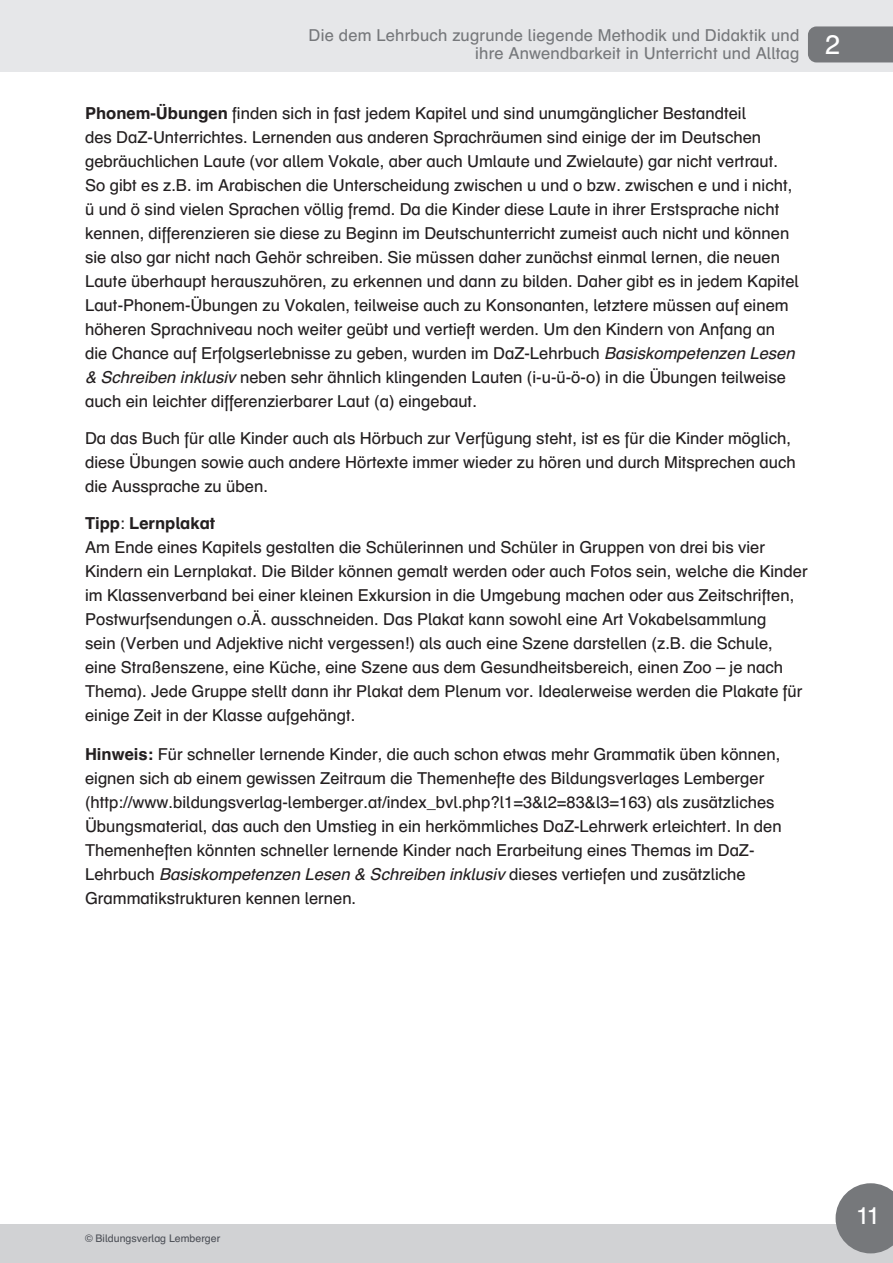
<style>
.page{position:relative;width:893px;height:1263px;background:#fff}
.page>*{position:absolute;margin:0;border:0;box-sizing:border-box;transform-origin:0 0}
.t1{font:27px "Schulbuch Nord";color:#fff}
.t2{font:24px "Schulbuch Nord";color:#fff}
.t3{font:16.5px/24px "Schulbuch Nord";color:#231f20}
.t4{font:16.5px/18px "Schulbuch Nord";letter-spacing:.01em;color:#76787b;text-align:right}
.t5{font:10.5px "Schulbuch Nord";color:#4d5057}
.s1{font-weight:700}
.s2{font-style:italic}
</style>
<div class="page">
<div style="left:0;top:0;width:893px;height:72px;background:#e6e7e9"></div>
<div style="left:808px;top:26px;width:85px;height:36px;background:#76787b"></div>
<div style="left:0;top:1224px;width:893px;height:39px;background:#d1d2d4"></div>
<svg style="left:836px;top:1183px;width:57px;height:70px;background:#87898c"></svg>
<p class="t4" style="left:309px;top:26px;width:492px">Die dem Lehrbuch zugrunde liegende Methodik und Didaktik und ihre Anwendbarkeit in Unterricht und Alltag</p>
<p class="t3" style="left:85px;top:101px;width:715px"><span class="s1">Phonem-Übungen</span> finden sich in fast jedem Kapitel und sind unumgänglicher Bestandteil<br>des DaZ-Unterrichtes. Lernenden aus anderen Sprachräumen sind einige der im Deutschen gebräuchlichen Laute (vor allem Vokale, aber auch Umlaute und Zwielaute) gar nicht vertraut.<br>So gibt es z.B. im Arabischen die Unterscheidung zwischen u und o bzw. zwischen e und i nicht, ü und ö sind vielen Sprachen völlig fremd. Da die Kinder diese Laute in ihrer Erstsprache nicht kennen, differenzieren sie diese zu Beginn im Deutschunterricht zumeist auch nicht und können sie also gar nicht nach Gehör schreiben. Sie müssen daher zunächst einmal lernen, die neuen Laute überhaupt herauszuhören, zu erkennen und dann zu bilden. Daher gibt es in jedem Kapitel Laut-Phonem-Übungen zu Vokalen, teilweise auch zu Konsonanten, letztere müssen auf einem höheren Sprachniveau noch weiter geübt und vertieft werden. Um den Kindern von Anfang an die Chance auf Erfolgserlebnisse zu geben, wurden im DaZ-Lehrbuch <span class="s2">Basiskompetenzen Lesen &amp; Schreiben inklusiv</span> neben sehr ähnlich klingenden Lauten (i-u-ü-ö-o) in die Übungen teilweise auch ein leichter differenzierbarer Laut (a) eingebaut.</p>
<p class="t3" style="left:85px;top:426px;width:712px">Da das Buch für alle Kinder auch als Hörbuch zur Verfügung steht, ist es für die Kinder möglich, diese Übungen sowie auch andere Hörtexte immer wieder zu hören und durch Mitsprechen auch die Aussprache zu üben.</p>
<p class="t3" style="left:85px;top:511px;width:724px"><span class="s1">Tipp</span>: <span class="s1">Lernplakat<br></span>Am Ende eines Kapitels gestalten die Schülerinnen und Schüler in Gruppen von drei bis vier Kindern ein Lernplakat. Die Bilder können gemalt werden oder auch Fotos sein, welche die Kinder im Klassenverband bei einer kleinen Exkursion in die Umgebung machen oder aus Zeitschriften, Postwurfsendungen o.Ä. ausschneiden. Das Plakat kann sowohl eine Art Vokabelsammlung<br>sein (Verben und Adjektive nicht vergessen!) als auch eine Szene darstellen (z.B. die Schule, eine Straßenszene, eine Küche, eine Szene aus dem Gesundheitsbereich, einen Zoo – je nach Thema). Jede Gruppe stellt dann ihr Plakat dem Plenum vor. Idealerweise werden die Plakate für einige Zeit in der Klasse aufgehängt.</p>
<p class="t3" style="left:85px;top:742px;width:698px"><span class="s1">Hinweis:</span> Für schneller lernende Kinder, die auch schon etwas mehr Grammatik üben können, eignen sich ab einem gewissen Zeitraum die Themenhefte des Bildungsverlages Lemberger (http://www.bildungsverlag-lemberger.at/index_bvl.php?l1=3&amp;l2=83&amp;l3=163) als zusätzliches Übungsmaterial, das auch den Umstieg in ein herkömmliches DaZ-Lehrwerk erleichtert. In den Themenheften könnten schneller lernende Kinder nach Erarbeitung eines Themas im DaZ-<br>L e h r b u c h <span class="s2">Basiskompetenzen Lesen &amp; Schreiben inklusiv</span> d i e s e s v e rt i e f e n u n d z u s ä t z l i c h e Grammatikstrukturen kennen lernen.</p>
<h1 class="t1" style="left:825px;top:28px;width:17px">2</h1>
<p class="t5" style="left:85px;top:1232px;width:137px">© Bildungsverlag Lemberger</p>
<h2 class="t2" style="left:856px;top:1201px;width:26px">11</h2>
</div>
